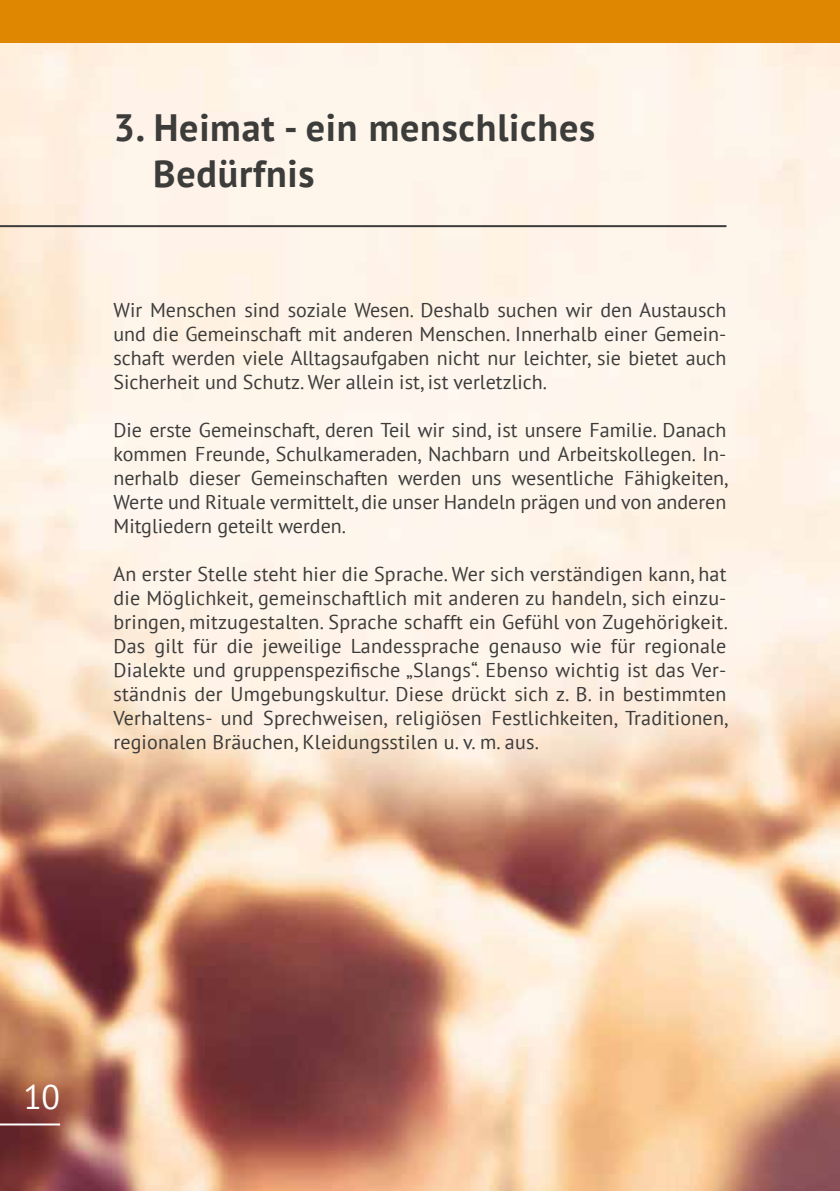
<style>
.page{position:relative;width:840px;height:1191px;background:#fff}
.page>*{position:absolute;margin:0;border:0;box-sizing:border-box;transform-origin:0 0}
.t1{font:700 38px/46px "PT Sans";letter-spacing:.02em;color:#3c3c3b}
.t2{font:34px "PT Sans";color:#fff}
.t3{font:20px/24px "PT Sans";color:#3c3c3b;text-align:justify}
</style>
<div class="page">
<img style="left:0;top:43px;width:839px;height:1148px">
<hr style="left:0;top:225px;width:726px;height:2px;background:#3c3c3b">
<div style="left:0;top:0;width:839px;height:43px;background:#df8700"></div>
<hr style="left:0;top:1123px;width:60px;height:2px;background:#fff">
<h1 class="t1" style="left:153px;top:103px;width:443px;text-indent:-40px">3. Heimat - ein menschliches<br>Bedürfnis</h1>
<p class="t3" style="left:113px;top:298px;width:614px">Wir Menschen sind soziale Wesen. Deshalb suchen wir den Austausch und die Gemeinschaft mit anderen Menschen. Innerhalb einer Gemein&shy;schaft werden viele Alltagsaufgaben nicht nur leichter, sie bietet auch Sicherheit und Schutz. Wer allein ist, ist verletzlich.</p>
<p class="t3" style="left:113px;top:418px;width:615px">Die erste Gemeinschaft, deren Teil wir sind, ist unsere Familie. Danach kommen Freunde, Schulkameraden, Nachbarn und Arbeitskollegen. In&shy;nerhalb dieser Gemeinschaften werden uns wesentliche Fähigkeiten, Werte und Rituale vermittelt, die unser Handeln prägen und von anderen Mitgliedern geteilt werden.</p>
<p class="t3" style="left:113px;top:562px;width:615px">An erster Stelle steht hier die Sprache. Wer sich verständigen kann, hat die Möglichkeit, gemeinschaftlich mit anderen zu handeln, sich einzu&shy;bringen, mitzugestalten. Sprache schafft ein Gefühl von Zugehörigkeit.<br>Das gilt für die jeweilige Landessprache genauso wie für regionale Dialekte und gruppenspezifische „Slangs“. Ebenso wichtig ist das Ver&shy;ständnis der Umgebungskultur. Diese drückt sich z. B. in bestimmten Verhaltens- und Sprechweisen, religiösen Festlichkeiten, Traditionen, regionalen Bräuchen, Kleidungsstilen u. v. m. aus.</p>
<h2 class="t2" style="left:23px;top:1075px;width:38px">10</h2>
</div>
